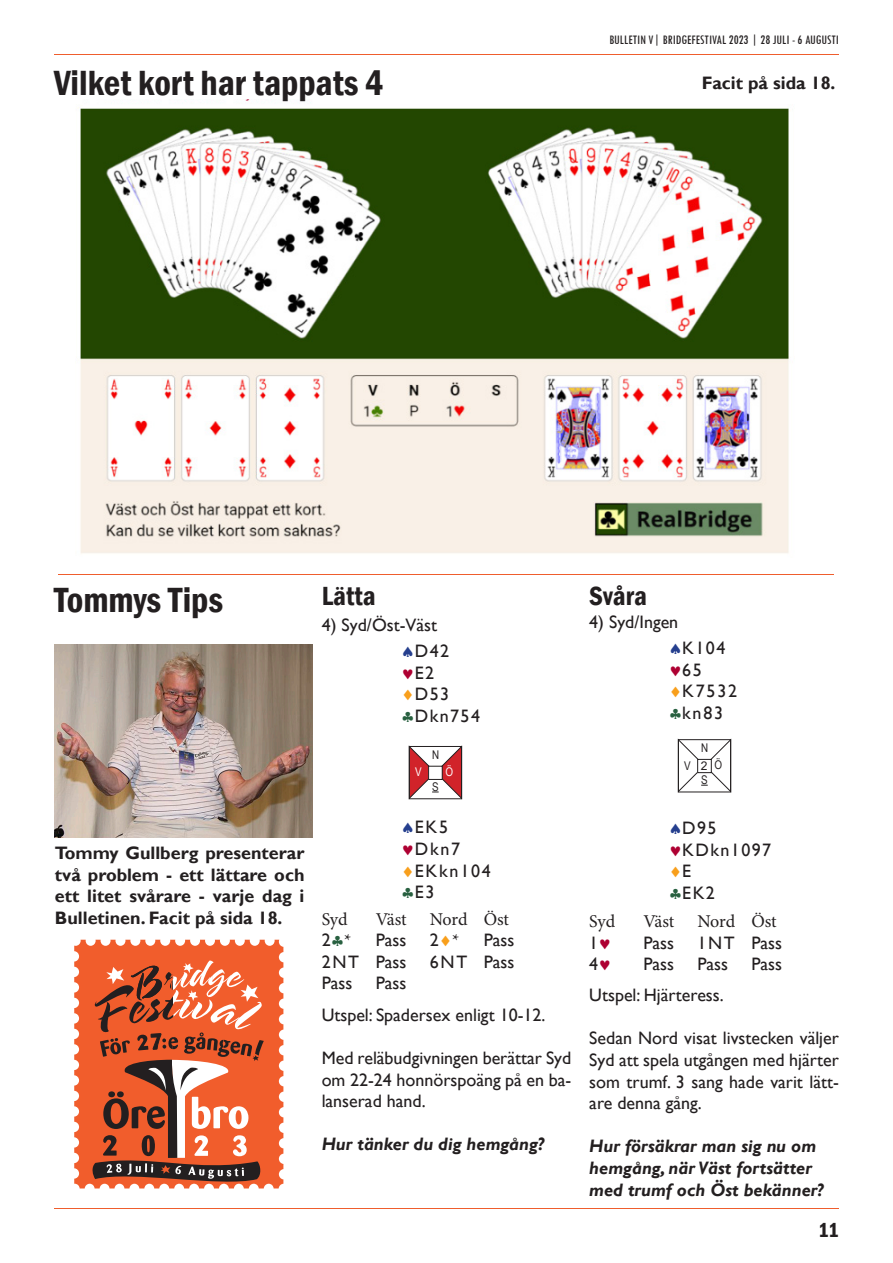
<style>
.page{position:relative;width:893px;height:1263px;background:#fff}
.page>*{position:absolute;margin:0;border:0;box-sizing:border-box;transform-origin:0 0}
.t1{font:600 condensed 36px "Franklin Gothic";color:#231f20}
.t2{font:600 condensed 27px "Franklin Gothic";color:#231f20}
.t3{font:600 condensed 21px "Franklin Gothic";color:#231f20}
.t4{font:18px/21.6px "Gill Sans";color:#231f20;text-align:justify}
.t5{font:700 18px/21.6px "Gill Sans";color:#231f20;text-align:justify}
.t6{font:italic 700 18px/21.6px "Gill Sans";color:#231f20}
.t7{font:18px "Minion Pro";letter-spacing:-.01em;color:#231f20}
.t8{font:18px "Gill Sans";letter-spacing:.08em;color:#231f20}
.t9{font:18px "Gill Sans";letter-spacing:.1em;color:#231f20}
.t10{font:condensed 13.5px "Tw Cen";color:#231f20}
.t11{font:12px "Arial Narrow";color:#231f20}
.t12{font:12px "Arial Narrow";color:#fff}
.t13{font:12px "Arial";color:#231f20}
.s1{color:#253f8e}
.s2{color:#ae0032}
.s3{color:#f89f1c}
.s4{color:#286040}
.s5{font-family:"Minion Pro"}
</style>
<div class="page">
<hr style="left:54px;top:54px;width:785px;height:1px;background:#ef5d2d">
<hr style="left:54px;top:1208px;width:785px;height:1px;background:#ef5d2d">
<img style="left:78px;top:100px;width:711px;height:454px">
<img style="left:54px;top:645px;width:259px;height:193px">
<hr style="left:58px;top:574px;width:775px;height:1px;background:#ef5d2d">
<svg style="left:74px;top:940px;width:209px;height:248px;fill:#f15d2c"></svg>
<svg style="left:91px;top:960px;width:173px;height:228px"></svg>
<svg style="left:411px;top:748px;width:49px;height:49px"></svg>
<div style="left:429px;top:766px;width:13px;height:13px;background:#fff"></div>
<div style="left:428px;top:766px;width:14px;height:14px;border:1px solid #231f20"></div>
<div style="left:409px;top:746px;width:53px;height:53px;border:1px solid #231f20"></div>
<svg style="left:678px;top:739px;width:53px;height:53px"></svg>
<p class="t10" style="left:610px;top:31px;width:231px">BULLETIN V| BRIDGEFESTIVAL 2023 | 28 JULI - 6 AUGUSTI</p>
<p class="t1" style="left:54px;top:59px;width:331px">Vilket kort har tappats 4</p>
<p class="t5" style="left:702px;top:73px;width:135px">Facit på sida 18.</p>
<p class="t1" style="left:54px;top:576px;width:171px">Tommys Tips</p>
<p class="t2" style="left:322px;top:578px;width:56px">Lätta</p>
<p class="t2" style="left:589px;top:578px;width:59px">Svåra</p>
<p class="t4" style="left:589px;top:611px;width:90px">4) Syd/Ingen</p>
<p class="t4" style="left:322px;top:614px;width:117px">4) Syd/Öst-Väst</p>
<p class="t5" style="left:55px;top:843px;width:251px">Tommy Gullberg presenterar två problem - ett lättare och ett litet svårare - varje dag i Bulletinen. Facit på sida 18.</p>
<p class="t4" style="left:401px;top:640px;width:49px"><span class="s1">♠</span>D42</p>
<p class="t4" style="left:401px;top:662px;width:34px"><span class="s2">♥</span>E2</p>
<p class="t4" style="left:401px;top:684px;width:49px"><span class="s3">♦</span>D53</p>
<p class="t4" style="left:401px;top:705px;width:80px"><span class="s4">♣</span>Dkn754</p>
<p class="t11" style="left:432px;top:746px;width:9px">N</p>
<p class="t12" style="left:415px;top:763px;width:8px">V</p>
<p class="t12" style="left:445px;top:763px;width:9px">Ö</p>
<p class="t11" style="left:432px;top:778px;width:8px">S</p>
<p class="t4" style="left:401px;top:817px;width:48px"><span class="s1">♠</span>EK5</p>
<p class="t4" style="left:401px;top:838px;width:61px"><span class="s2">♥</span>Dkn7</p>
<p class="t9" style="left:401px;top:860px;width:91px"><span class="s3">♦</span>EKkn104</p>
<p class="t4" style="left:401px;top:882px;width:35px"><span class="s4">♣</span>E3</p>
<p class="t7" style="left:322px;top:907px;width:27px">Syd</p>
<p class="t7" style="left:376px;top:907px;width:33px">Väst</p>
<p class="t7" style="left:430px;top:907px;width:81px">Nord Öst</p>
<p class="t4" style="left:322px;top:930px;width:31px">2<span class="s4">♣</span><span class="s5">*</span></p>
<p class="t4" style="left:376px;top:930px;width:32px">Pass</p>
<p class="t4" style="left:430px;top:930px;width:31px">2<span class="s3">♦</span><span class="s5">*</span></p>
<p class="t4" style="left:484px;top:930px;width:32px">Pass</p>
<p class="t4" style="left:322px;top:951px;width:86px">2NT Pass</p>
<p class="t4" style="left:430px;top:951px;width:86px">6NT Pass</p>
<p class="t4" style="left:322px;top:973px;width:32px">Pass</p>
<p class="t4" style="left:376px;top:973px;width:32px">Pass</p>
<p class="t4" style="left:322px;top:1004px;width:225px">Utspel: Spadersex enligt 10-12.</p>
<p class="t4" style="left:322px;top:1047px;width:251px">Med reläbudgivningen berättar Syd om 22-24 honnörspoäng på en ba&shy;lanserad hand.</p>
<p class="t6" style="left:322px;top:1134px;width:224px">Hur tänker du dig hemgång?</p>
<p class="t4" style="left:669px;top:637px;width:58px"><span class="s1">♠</span>K104</p>
<p class="t4" style="left:669px;top:659px;width:34px"><span class="s2">♥</span>65</p>
<p class="t4" style="left:669px;top:681px;width:70px"><span class="s3">♦</span>K7532</p>
<p class="t4" style="left:669px;top:702px;width:56px"><span class="s4">♣</span>kn83</p>
<p class="t11" style="left:701px;top:739px;width:9px">N</p>
<p class="t11" style="left:701px;top:771px;width:8px">S</p>
<p class="t11" style="left:684px;top:757px;width:8px">V</p>
<p class="t13" style="left:701px;top:758px;width:8px">2</p>
<p class="t11" style="left:714px;top:756px;width:9px">Ö</p>
<p class="t4" style="left:669px;top:817px;width:49px"><span class="s1">♠</span>D95</p>
<p class="t8" style="left:669px;top:839px;width:104px"><span class="s2">♥</span>KDkn1097</p>
<p class="t4" style="left:669px;top:861px;width:24px"><span class="s3">♦</span>E</p>
<p class="t4" style="left:669px;top:882px;width:48px"><span class="s4">♣</span>EK2</p>
<p class="t7" style="left:589px;top:909px;width:27px">Syd</p>
<p class="t7" style="left:643px;top:909px;width:33px">Väst</p>
<p class="t7" style="left:697px;top:909px;width:81px">Nord Öst</p>
<p class="t4" style="left:589px;top:932px;width:24px">1<span class="s2">♥</span></p>
<p class="t4" style="left:643px;top:932px;width:32px">Pass</p>
<p class="t4" style="left:697px;top:932px;width:86px">1NT Pass</p>
<p class="t4" style="left:589px;top:954px;width:24px">4<span class="s2">♥</span></p>
<p class="t4" style="left:643px;top:954px;width:32px">Pass</p>
<p class="t4" style="left:697px;top:954px;width:32px">Pass</p>
<p class="t4" style="left:751px;top:954px;width:32px">Pass</p>
<p class="t4" style="left:589px;top:984px;width:136px">Utspel: Hjärteress.</p>
<p class="t4" style="left:589px;top:1028px;width:251px">Sedan Nord visat livstecken väljer Syd att spela utgången med hjärter som trumf. 3 sang hade varit lätt&shy;are denna gång.</p>
<p class="t6" style="left:589px;top:1136px;width:235px">Hur försäkrar man sig nu om hemgång, när Väst fortsätter med trumf och Öst bekänner?</p>
<p class="t3" style="left:818px;top:1216px;width:22px">11</p>
</div>
